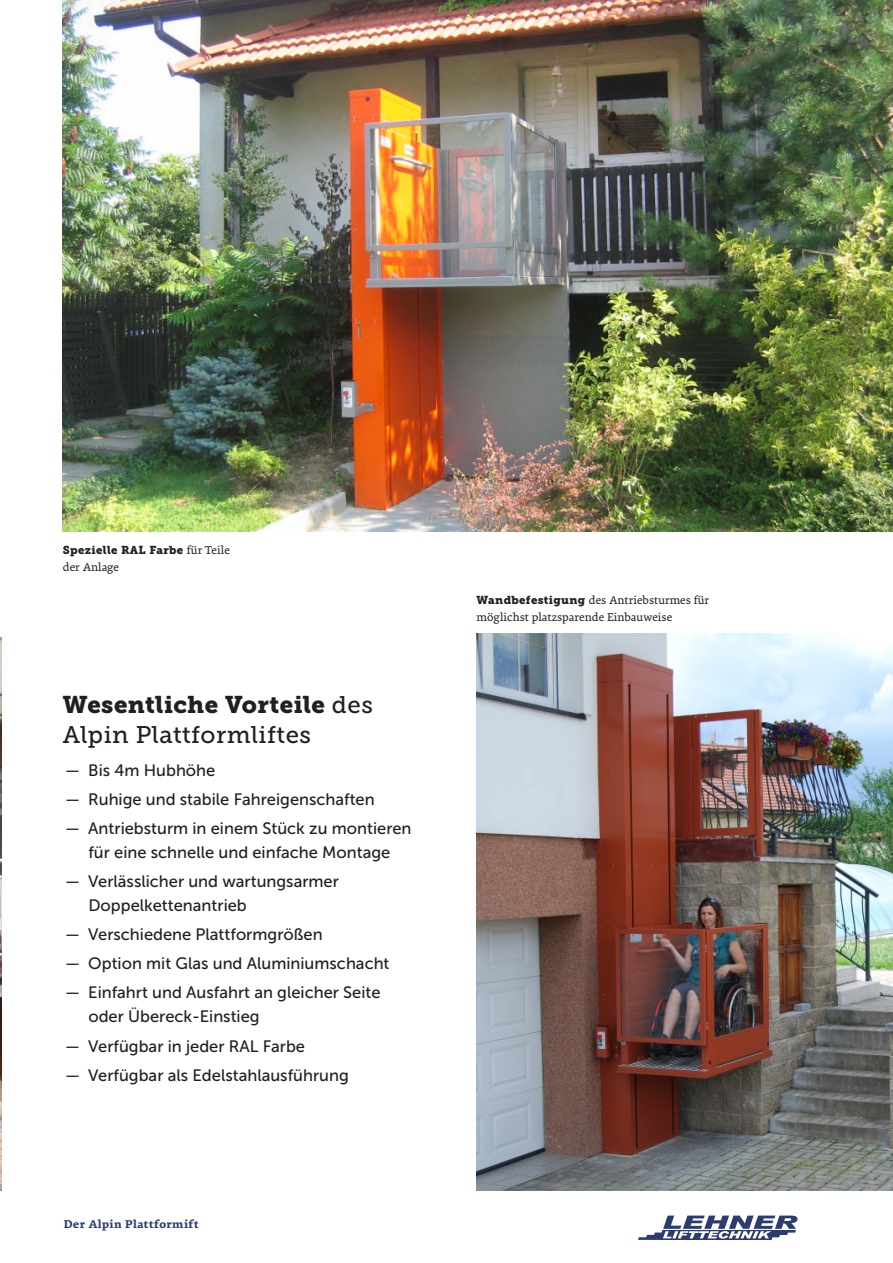
<style>
.page{position:relative;width:893px;height:1263px;background:#fff}
.page>*{position:absolute;margin:0;border:0;box-sizing:border-box;transform-origin:0 0}
.t1{font:24px/30px "Museo Slab 500";letter-spacing:.02em;color:#231f20}
.t2{font:16.5px/24px "Museo Sans 500";color:#231f20}
.Bildtexte{font:12.3px/16.5px "Premiera";color:#231f20}
.Bildtexte-2{font:700 12px "Premiera";letter-spacing:.04em;color:#2d3c70}
.Bildtexte-3{font:11.4px "Museo Slab 900";letter-spacing:.03em;color:#231f20}
.s1{font-family:"Premiera";font-size:12.3px}
.s2{font-family:"Museo Slab 900"}
.s3{font-family:"Museo Slab 900";font-size:11.4px}
</style>
<div class="page">
<svg style="left:638px;top:1215px;width:160px;height:25px"></svg>
<img style="left:63px;top:0;width:830px;height:531px">
<img style="left:477px;top:634px;width:416px;height:557px">
<img style="left:0;top:638px;width:1px;height:553px">
<p class="Bildtexte-3" style="left:63px;top:544px;width:169px">Spezielle RAL Farbe <span class="s1">für Teile</span></p>
<p class="Bildtexte" style="left:63px;top:559px;width:58px">der Anlage</p>
<h2 class="t1" style="left:63px;top:690px;width:311px"><span class="s2">Wesentliche Vorteile</span> des<br>Alpin Plattformliftes</h2>
<p class="t2" style="left:65px;top:758px;width:152px">— Bis 4m Hubhöhe</p>
<p class="t2" style="left:65px;top:787px;width:311px">— Ruhige und stabile Fahreigenschaften</p>
<p class="t2" style="left:65px;top:816px;width:348px;text-align:center">— Antriebsturm in einem Stück zu montieren für eine schnelle und einfache Montage</p>
<p class="t2" style="left:88px;top:869px;width:252px;text-indent:-23px">— Verlässlicher und wartungsarmer<br>Doppelkettenantrieb</p>
<p class="t2" style="left:65px;top:922px;width:259px">— Verschiedene Plattformgrößen</p>
<p class="t2" style="left:65px;top:952px;width:326px">— Option mit Glas und Aluminiumschacht</p>
<p class="t2" style="left:88px;top:981px;width:294px;text-indent:-23px">— Einfahrt und Ausfahrt an gleicher Seite oder Übereck-Einstieg</p>
<p class="t2" style="left:65px;top:1034px;width:242px">— Verfügbar in jeder RAL Farbe</p>
<p class="t2" style="left:65px;top:1063px;width:285px">— Verfügbar als Edelstahlausführung</p>
<p class="Bildtexte-2" style="left:64px;top:1216px;width:136px">Der Alpin Plattformift</p>
<p class="Bildtexte" style="left:477px;top:592px;width:234px"><span class="s3">Wandbefestigung</span> des Antriebsturmes für möglichst platzsparende Einbauweise</p>
</div>
